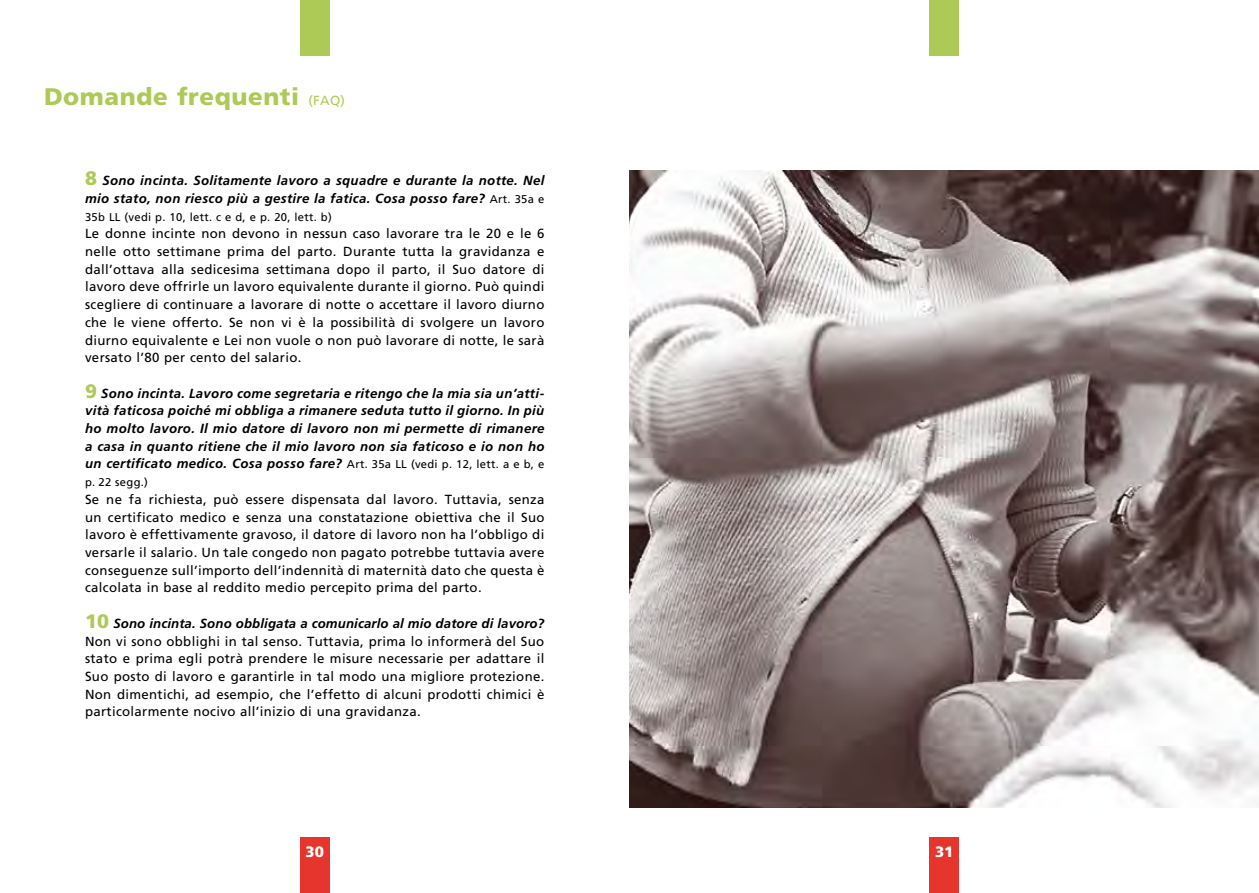
<style>
.page{position:relative;width:1259px;height:893px;background:#fff}
.page>*{position:absolute;margin:0;border:0;box-sizing:border-box;transform-origin:0 0}
.t1{font:900 24px "Frutiger";letter-spacing:.025em;color:#adca57}
.t2{font:900 15px "Frutiger";color:#fff}
.t3{font:13.2px/17.7px "Frutiger";letter-spacing:.025em;color:#000;text-align:justify}
.t4{font:italic 700 13.2px/17.7px "Frutiger";letter-spacing:.025em;color:#000}
.t5{font:11.25px "Frutiger";letter-spacing:.025em;color:#000}
.s1{font-weight:400;font-size:13.2px}
.s2{font-weight:900;font-style:normal;font-size:19.5px;color:#adca57}
.s3{font-weight:400;font-style:normal;font-size:11.25px}
.s4{font-weight:900;font-size:19.5px;color:#adca57}
.s5{font-weight:700;font-style:italic}
</style>
<div class="page">
<div style="left:929px;top:838px;width:30px;height:55px;background:#e5352c"></div>
<div style="left:929px;top:0;width:30px;height:55px;background:#adca57"></div>
<div style="left:300px;top:0;width:30px;height:55px;background:#adca57"></div>
<div style="left:300px;top:838px;width:30px;height:55px;background:#e5352c"></div>
<img style="left:629px;top:170px;width:630px;height:638px">
<h1 class="t1" style="left:44px;top:82px;width:302px">Domande frequenti <span class="s1">(FAQ)</span></h1>
<p class="t4" style="left:85px;top:172px;width:461px"><span class="s2">8</span> Sono incinta. Solitamente lavoro a squadre e durante la notte. Nel mio stato, non riesco più a gestire la fatica. Cosa posso fare? <span class="s3">Art. 35a e</span></p>
<p class="t5" style="left:85px;top:210px;width:248px">35b LL (vedi p. 10, lett. c e d, e p. 20, lett. b)</p>
<p class="t3" style="left:85px;top:225px;width:461px">Le donne incinte non devono in nessun caso lavorare tra le 20 e le 6 nelle otto settimane prima del parto. Durante tutta la gravidanza e dall’ottava alla sedicesima settimana dopo il parto, il Suo datore di lavoro deve offrirle un lavoro equivalente durante il giorno. Può quindi scegliere di continuare a lavorare di notte o accettare il lavoro diurno che le viene offerto. Se non vi è la possibilità di svolgere un lavoro diurno equivalente e Lei non vuole o non può lavorare di notte, le sarà versato l’80 per cento del salario.</p>
<p class="t4" style="left:85px;top:384px;width:461px;text-align:justify"><span class="s2">9</span> Sono incinta. Lavoro come segretaria e ritengo che la mia sia un’atti&shy;vità faticosa poiché mi obbliga a rimanere seduta tutto il giorno. In più ho molto lavoro. Il mio datore di lavoro non mi permette di rimanere a casa in quanto ritiene che il mio lavoro non sia faticoso e io non ho un certificato medico. Cosa posso fare? <span class="s3">Art. 35a LL (vedi p. 12, lett. a e b, e</span></p>
<p class="t5" style="left:85px;top:476px;width:64px">p. 22 segg.)</p>
<p class="t3" style="left:85px;top:490px;width:461px">Se ne fa richiesta, può essere dispensata dal lavoro. Tuttavia, senza un certificato medico e senza una constatazione obiettiva che il Suo lavoro è effettivamente gravoso, il datore di lavoro non ha l’obbligo di versarle il salario. Un tale congedo non pagato potrebbe tuttavia avere conseguenze sull’importo dell’indennità di maternità dato che questa è calcolata in base al reddito medio percepito prima del parto.</p>
<p class="t3" style="left:85px;top:614px;width:461px"><span class="s4">10</span> <span class="s5">Sono incinta. Sono obbligata a comunicarlo al mio datore di lavoro?<br></span>Non vi sono obblighi in tal senso. Tuttavia, prima lo informerà del Suo stato e prima egli potrà prendere le misure necessarie per adattare il Suo posto di lavoro e garantirle in tal modo una migliore protezione.<br>Non dimentichi, ad esempio, che l’effetto di alcuni prodotti chimici è particolarmente nocivo all’inizio di una gravidanza.</p>
<p class="t2" style="left:305px;top:842px;width:20px">30</p>
<p class="t2" style="left:935px;top:842px;width:20px">3 12</p>
</div>
